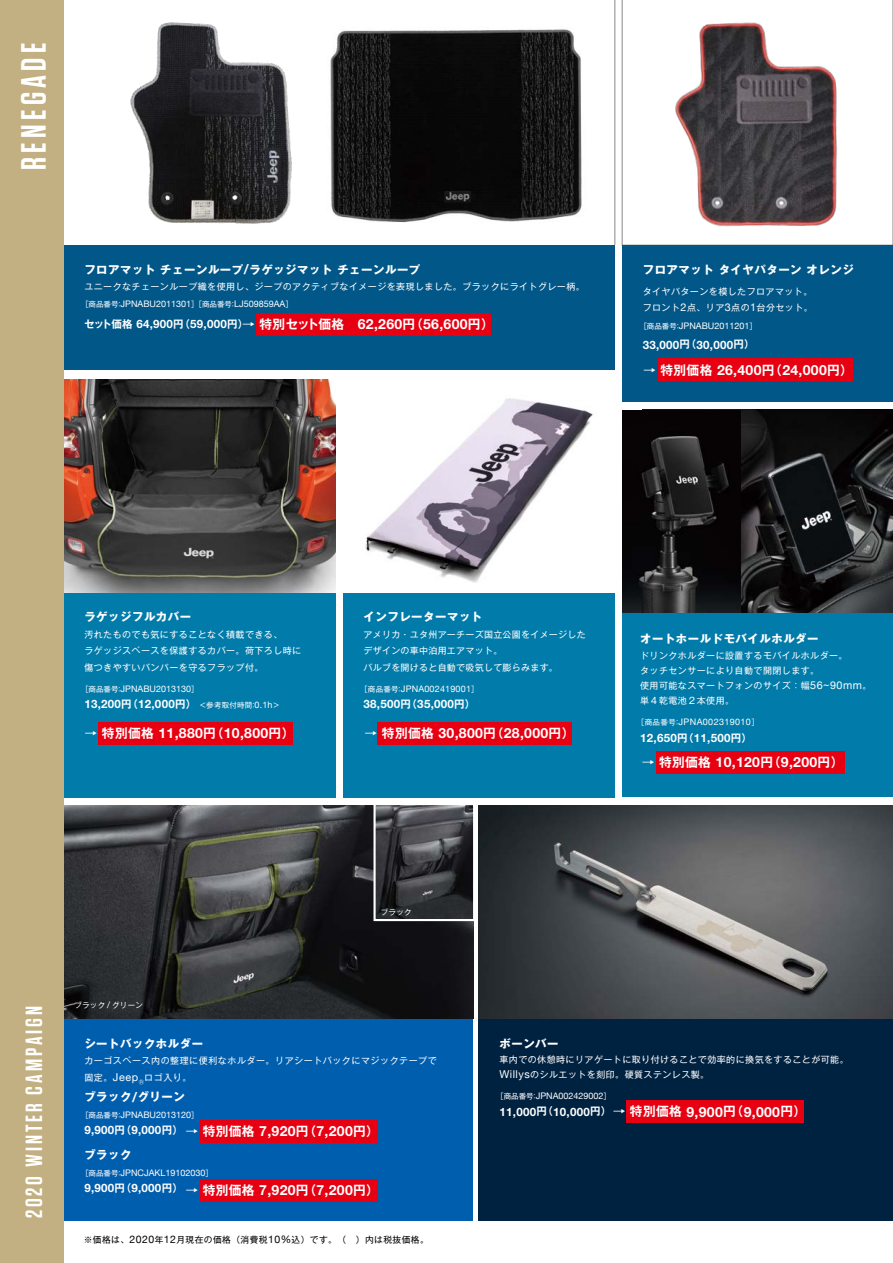
<style>
.page{position:relative;width:893px;height:1263px;background:#fff}
.page>*{position:absolute;margin:0;border:0;box-sizing:border-box;transform-origin:0 0}
.t1{font:600 35.1px "Tungsten";letter-spacing:.125em;color:#fff}
.t2{font:600 23.4px "Tungsten";color:#fff}
.t3{font:700 14.1px "Helvetica Neue LT Std";letter-spacing:.025em;color:#fff}
.t4{font:700 13.65px "Helvetica Neue";color:#fff}
.t5{font:700 12.75px "Gothic MB101 Pro De";letter-spacing:-.03em;color:#fff}
.t6{font:700 11.55px "Helvetica Neue LT Std";letter-spacing:.025em;color:#fff}
.t7{font:700 11.4px "Gothic MB101 Pro";letter-spacing:.05em;color:#fff}
.t8{font:10.8px "Helvetica Neue";letter-spacing:.04em;color:#fff}
.t9{font:10.5px "Helvetica Neue";letter-spacing:.04em;color:#000}
.t10{font:9px/16.5px "Gothic MB101 Pro";letter-spacing:.05em;color:#fff}
.t11{font:9px "Helvetica Neue";color:#fff}
.t12{font:9px/16.5px "Gothic MB101 Pro";letter-spacing:.03em;color:#fff}
.t13{font:9px "Helvetica Neue";letter-spacing:.02em;color:#fff}
.t14{font:9px "Helvetica Neue";letter-spacing:.04em;color:#fff}
.t15{font:8.7px "Gothic MB101 Pro";letter-spacing:.05em;color:#000}
.t16{font:7.5px "Gothic MB101 Pro";color:#fff}
.s1{font-family:"Helvetica Neue LT Std";font-size:14.1px}
.s2{font-family:"Gothic MB101 Pro De";font-size:10.5px}
.s3{font-family:"Gothic MB101 Pro De";font-size:12.75px}
.s4{font-family:"Helvetica Neue";font-size:10.8px}
.s5{font-family:"Gothic MB101 Pro De";font-weight:700;font-size:10.5px}
.s6{font-family:"Helvetica Neue";font-size:9px}
.s7{font-family:"Gothic MB101 Pro";font-size:7.5px}
.s8{font-family:"Gothic MB101 Pro";font-size:9px}
</style>
<div class="page">
<img style="left:64px;top:805px;width:409px;height:214px">
<svg style="left:372px;top:805px;width:102px;height:117px;background:#424347"></svg>
<div style="left:64px;top:1019px;width:409px;height:201px;background:#005eae"></div>
<img style="left:479px;top:805px;width:414px;height:214px">
<div style="left:479px;top:1019px;width:414px;height:201px;background:#002241"></div>
<img style="left:365px;top:398px;width:228px;height:185px">
<div style="left:343px;top:593px;width:272px;height:204px;background:#007baa"></div>
<img style="left:64px;top:379px;width:272px;height:214px">
<div style="left:64px;top:593px;width:272px;height:204px;background:#007baa"></div>
<img style="left:740px;top:410px;width:153px;height:203px">
<img style="left:622px;top:410px;width:118px;height:203px">
<div style="left:622px;top:613px;width:271px;height:184px;background:#007baa"></div>
<svg style="left:622px;top:0;width:271px;height:245px"></svg>
<div style="left:622px;top:245px;width:271px;height:157px;background:#005788"></div>
<img style="left:330px;top:29px;width:252px;height:194px">
<div style="left:64px;top:245px;width:551px;height:125px;background:#005788"></div>
<div style="left:256px;top:313px;width:235px;height:23px;background:#e60012"></div>
<div style="left:658px;top:358px;width:194px;height:23px;background:#e60012"></div>
<div style="left:99px;top:722px;width:194px;height:22px;background:#e60012"></div>
<div style="left:378px;top:722px;width:194px;height:23px;background:#e60012"></div>
<div style="left:656px;top:751px;width:188px;height:23px;background:#e60012"></div>
<div style="left:626px;top:1100px;width:178px;height:23px;background:#e60012"></div>
<div style="left:200px;top:1120px;width:177px;height:23px;background:#e60012"></div>
<div style="left:200px;top:1179px;width:177px;height:23px;background:#e60012"></div>
<img style="left:130px;top:22px;width:162px;height:202px">
<hr style="left:615px;top:0;width:1px;height:245px;background:#898989">
<div style="left:0;top:0;width:64px;height:1263px;background:#c3b082"></div>
<h1 class="t1" style="left:15px;top:170px;width:129px;rotate:-90deg">RENEGADE</h1>
<p class="t7" style="left:84px;top:260px;width:160px">フロアマットチェーンループ</p>
<p class="t10" style="left:84px;top:277px;width:502px">ユニークなチェーンループ織を使用し、ジープのアクティブなイメージを表現しました。ブラックにライトグレー柄。</p>
<p class="t16" style="left:285px;top:298px;width:9px">[</p>
<p class="t7" style="left:249px;top:260px;width:172px">ラゲッジマットチェーンループ</p>
<h3 class="t4" style="left:244px;top:261px;width:7px">/</h3>
<p class="t16" style="left:81px;top:298px;width:39px">［商品番号</p>
<p class="t16" style="left:191px;top:298px;width:42px">］［商品番号</p>
<p class="t11" style="left:121px;top:297px;width:72px">JPNABU2011301</p>
<p class="t11" style="left:234px;top:297px;width:53px">LJ509859AA</p>
<p class="t16" style="left:116px;top:298px;width:9px">：</p>
<p class="t16" style="left:229px;top:298px;width:9px">：</p>
<h3 class="t5" style="left:260px;top:313px;width:236px">特別セット価格　<span class="s1">62,260</span> （円 <span class="s1">56,600</span>円(</h3>
<p class="t6" style="left:84px;top:317px;width:172px"><span class="s2">セット価格</span> 64,900 <span class="s2">（円</span> 59,000<span class="s2">円）</span><span class="s3">→</span></p>
<p class="t7" style="left:643px;top:260px;width:212px">フロアマットタイヤパターンオレンジ</p>
<p class="t10" style="left:643px;top:282px;width:172px;text-align:right">タイヤパターンを模したフロアマット。台分セット。</p>
<p class="t10" style="left:643px;top:298px;width:83px">フロント 点<span class="s4">2</span> 、リア</p>
<p class="t10" style="left:731px;top:298px;width:20px">点の</p>
<p class="t8" style="left:725px;top:300px;width:8px">3</p>
<p class="t8" style="left:750px;top:300px;width:8px">1</p>
<p class="t16" style="left:639px;top:320px;width:39px">［商品番号</p>
<p class="t6" style="left:643px;top:337px;width:113px">33,000 <span class="s2">（円</span> 30,000<span class="s2">円(</span></p>
<p class="t16" style="left:749px;top:320px;width:9px">[</p>
<p class="t11" style="left:679px;top:319px;width:72px">JPNABU2011201</p>
<p class="t16" style="left:674px;top:320px;width:9px">：</p>
<h3 class="t3" style="left:643px;top:361px;width:211px"><span class="s3">→ 特別価格</span> 26,400 <span class="s3">（円</span> 24,000<span class="s3">円(</span></h3>
<p class="t7" style="left:84px;top:608px;width:108px">ラゲッジフルカバー</p>
<p class="t10" style="left:84px;top:625px;width:218px">汚れたものでも気にすることなく積載できる、<br>ラゲッジスペースを保護するカバー。荷下ろし時に傷つきやすいバンパーを守るフラップ付。</p>
<p class="t16" style="left:191px;top:683px;width:9px">[</p>
<p class="t16" style="left:81px;top:683px;width:39px">［商品番号</p>
<p class="t11" style="left:121px;top:682px;width:72px">JPNABU2013130</p>
<p class="t16" style="left:116px;top:683px;width:9px">：</p>
<p class="t6" style="left:84px;top:697px;width:103px">13,200 <span class="s2">（円</span> 12,000<span class="s2">円</span></p>
<p class="t16" style="left:186px;top:699px;width:68px"><span class="s5">）</span>　＜参考取付時間</p>
<p class="t16" style="left:268px;top:699px;width:14px">&lt;<span class="s6">h</span></p>
<p class="t11" style="left:250px;top:699px;width:19px"><span class="s7">：</span>0.1</p>
<h3 class="t3" style="left:85px;top:724px;width:211px"><span class="s3">→ 特別価格</span> 11,880 <span class="s3">（円</span> 10,800<span class="s3">円）</span></h3>
<p class="t7" style="left:364px;top:608px;width:120px">インフレーターマット</p>
<p class="t12" style="left:364px;top:625px;width:224px">アメリカ・ユタ州アーチーズ国立公園をイメージしたデザインの車中泊用エアマット。<br>バルブを開けると自動で吸気して膨らみます。</p>
<p class="t16" style="left:471px;top:683px;width:9px">[</p>
<p class="t16" style="left:360px;top:683px;width:40px">［商品番号</p>
<p class="t6" style="left:364px;top:697px;width:113px">38,500 <span class="s2">（円</span> 35,000<span class="s2">円(</span></p>
<p class="t13" style="left:401px;top:682px;width:72px">JPNA002419001</p>
<p class="t16" style="left:396px;top:683px;width:9px">：</p>
<h3 class="t3" style="left:365px;top:724px;width:211px"><span class="s3">→ 特別価格</span> 30,800 <span class="s3">（円</span> 28,000<span class="s3">円(</span></h3>
<p class="t7" style="left:640px;top:629px;width:180px">オートホールドモバイルホルダー</p>
<p class="t10" style="left:640px;top:646px;width:209px;line-height:15.3px">ドリンクホルダーに設置するモバイルホルダー。タッチセンサーにより自動で開閉します。</p>
<p class="t10" style="left:640px;top:677px;width:171px;line-height:15.3px">使用可能なスマートフォンのサイズ：幅単４乾電池２本使用。</p>
<p class="t16" style="left:751px;top:716px;width:9px">[</p>
<p class="t8" style="left:810px;top:678px;width:53px">56~90mm</p>
<p class="t10" style="left:862px;top:676px;width:10px">。</p>
<p class="t16" style="left:637px;top:716px;width:40px">［商品番号</p>
<p class="t6" style="left:640px;top:730px;width:113px">12,650 <span class="s2">（円</span> 11,500<span class="s2">円(</span></p>
<p class="t14" style="left:679px;top:715px;width:74px">JPNA002319010</p>
<p class="t16" style="left:673px;top:716px;width:9px">：</p>
<h3 class="t3" style="left:642px;top:754px;width:203px"><span class="s3">→ 特別価格</span> 10,120 <span class="s3">（円</span> 9,200<span class="s3">円(</span></h3>
<p class="t16" style="left:381px;top:906px;width:32px">ブラック</p>
<h2 class="t2" style="left:22px;top:1218px;width:214px;rotate:-90deg">0202 W RETN I MAC NG I AP</h2>
<p class="t16" style="left:75px;top:999px;width:32px">ブラック</p>
<p class="t16" style="left:112px;top:999px;width:32px">グリーン</p>
<p class="t11" style="left:107px;top:999px;width:4px">/</p>
<p class="t7" style="left:84px;top:1034px;width:120px">シートバックホルダー</p>
<p class="t10" style="left:182px;top:1051px;width:256px;text-indent:-98px">カーゴスペース内の整理に便利なホルダー。リアシートバックにマジックテープで。</p>
<p class="t8" style="left:113px;top:1069px;width:70px">Jeep<sub>Ⓡ</sub><span class="s8">ロゴ入り</span></p>
<p class="t10" style="left:84px;top:1067px;width:30px">固定。</p>
<p class="t7" style="left:138px;top:1087px;width:49px">グリーン</p>
<p class="t7" style="left:84px;top:1087px;width:49px">ブラック</p>
<h3 class="t4" style="left:132px;top:1088px;width:7px">/</h3>
<p class="t16" style="left:81px;top:1109px;width:39px">［商品番号</p>
<p class="t6" style="left:84px;top:1123px;width:100px">9,900 <span class="s2">（円</span> 9,000<span class="s2">円(</span></p>
<p class="t7" style="left:84px;top:1145px;width:49px">ブラック</p>
<p class="t16" style="left:191px;top:1109px;width:9px">[</p>
<p class="t11" style="left:121px;top:1108px;width:72px">JPNABU2013120</p>
<p class="t16" style="left:116px;top:1109px;width:9px">：</p>
<h3 class="t3" style="left:185px;top:1122px;width:195px"><span class="s3">→ 特別価格</span> 7,920 <span class="s3">（円</span> 7,200<span class="s3">円(</span></h3>
<p class="t16" style="left:81px;top:1167px;width:39px">［商品番号</p>
<p class="t6" style="left:84px;top:1181px;width:100px">9,900 <span class="s2">（円</span> 9,000<span class="s2">円(</span></p>
<p class="t16" style="left:206px;top:1167px;width:9px">[</p>
<p class="t11" style="left:121px;top:1166px;width:87px">JPNCJAKL19102030</p>
<p class="t16" style="left:116px;top:1167px;width:9px">：</p>
<h3 class="t3" style="left:185px;top:1181px;width:195px"><span class="s3">→ 特別価格</span> 7,920 <span class="s3">（円</span> 7,200<span class="s3">円(</span></h3>
<p class="t15" style="left:292px;top:1232px;width:139px">込）です。（　）内は税抜価格。</p>
<p class="t15" style="left:176px;top:1232px;width:93px">月現在の価格（消費税</p>
<p class="t15" style="left:84px;top:1232px;width:47px">※価格は、</p>
<p class="t15" style="left:155px;top:1232px;width:10px">年</p>
<p class="t9" style="left:268px;top:1232px;width:25px">10%</p>
<p class="t9" style="left:130px;top:1232px;width:26px">2020</p>
<p class="t9" style="left:164px;top:1232px;width:14px">12</p>
<p class="t7" style="left:499px;top:1034px;width:61px">ボーンバー</p>
<p class="t10" style="left:499px;top:1050px;width:351px;line-height:15.3px">車内での休憩時にリアゲートに取り付けることで効率的に換気をすることが可能。<br><span class="s4">Willys</span>のシルエットを刻印。硬質ステンレス製。</p>
<p class="t16" style="left:604px;top:1090px;width:9px">[</p>
<p class="t16" style="left:496px;top:1090px;width:39px">［商品番号</p>
<p class="t6" style="left:499px;top:1104px;width:113px">11,000 <span class="s2">（円</span> 10,000<span class="s2">円(</span></p>
<p class="t11" style="left:536px;top:1089px;width:69px">JPNA002429002</p>
<p class="t16" style="left:531px;top:1090px;width:9px">：</p>
<h3 class="t3" style="left:613px;top:1103px;width:195px"><span class="s3">→ 特別価格</span> 9,900 <span class="s3">（円</span> 9,000<span class="s3">円(</span></h3>
</div>
